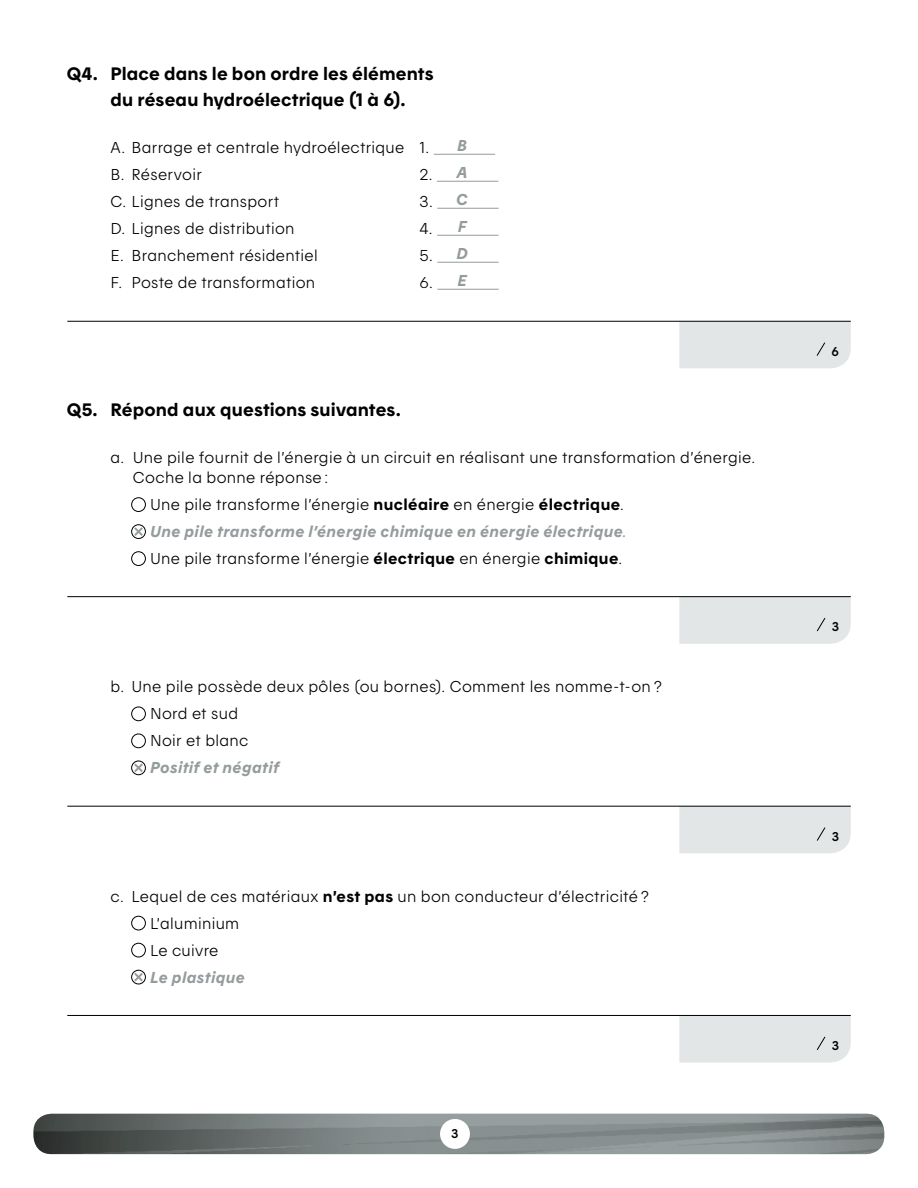
<style>
.page{position:relative;width:918px;height:1188px;background:#fff}
.page>*{position:absolute;margin:0;border:0;box-sizing:border-box;transform-origin:0 0}
.t1{font:18px/25.5px "Hydro Quebec Gras";letter-spacing:.01em;color:#000}
.t2{font:15.75px/20.2px "Hydro Quebec Maigre";letter-spacing:.02em;color:#000}
.t3{font:15.75px "Hydro Quebec Gras Italique";letter-spacing:.025em;color:#959c9d}
.t4{font:12.75px "Hydro Quebec Demi";color:#000}
.s1{font-family:"Hydro Quebec Gras"}
.s2{font-family:"Hydro Quebec Italique"}
</style>
<div class="page">
<img style="left:33px;top:1114px;width:851px;height:40px">
<div style="left:440px;top:1119px;width:30px;height:30px;background:#fff;border-radius:50%"></div>
<hr style="left:434px;top:154px;width:61px;height:1px;background:#959c9d">
<hr style="left:437px;top:181px;width:61px;height:1px;background:#959c9d">
<hr style="left:437px;top:208px;width:62px;height:1px;background:#959c9d">
<hr style="left:437px;top:235px;width:62px;height:1px;background:#959c9d">
<hr style="left:437px;top:262px;width:62px;height:1px;background:#959c9d">
<hr style="left:437px;top:289px;width:62px;height:1px;background:#959c9d">
<hr style="left:67px;top:321px;width:784px;height:1px;background:#000">
<hr style="left:67px;top:596px;width:784px;height:1px;background:#000">
<hr style="left:67px;top:806px;width:784px;height:1px;background:#000">
<hr style="left:67px;top:1015px;width:784px;height:1px;background:#000">
<div style="left:679px;top:321px;width:172px;height:47px;background:#e3e6e6"></div>
<div style="left:679px;top:596px;width:172px;height:48px;background:#e3e6e6"></div>
<div style="left:679px;top:806px;width:172px;height:47px;background:#e3e6e6"></div>
<div style="left:679px;top:1015px;width:172px;height:48px;background:#e3e6e6"></div>
<div style="left:131px;top:498px;width:15px;height:14px;border:1px solid #000;border-radius:50%"></div>
<div style="left:131px;top:525px;width:15px;height:14px;border:1px solid #000;border-radius:50%"></div>
<svg style="left:132px;top:525px;width:13px;height:13px"></svg>
<div style="left:131px;top:552px;width:15px;height:14px;border:1px solid #000;border-radius:50%"></div>
<div style="left:131px;top:707px;width:15px;height:14px;border:1px solid #000;border-radius:50%"></div>
<div style="left:131px;top:734px;width:15px;height:14px;border:1px solid #000;border-radius:50%"></div>
<div style="left:131px;top:761px;width:15px;height:14px;border:1px solid #000;border-radius:50%"></div>
<svg style="left:132px;top:761px;width:13px;height:13px"></svg>
<div style="left:131px;top:916px;width:15px;height:14px;border:1px solid #000;border-radius:50%"></div>
<div style="left:131px;top:943px;width:15px;height:14px;border:1px solid #000;border-radius:50%"></div>
<div style="left:131px;top:970px;width:15px;height:14px;border:1px solid #000;border-radius:50%"></div>
<svg style="left:132px;top:971px;width:13px;height:13px"></svg>
<p class="t1" style="left:110px;top:61px;width:325px;text-indent:-44px">Q4. Place dans le bon ordre les éléments du réseau hydroélectrique (1 à 6).</p>
<p class="t2" style="left:110px;top:137px;width:320px">A. Barrage et centrale hydroélectrique 1.</p>
<p class="t2" style="left:110px;top:164px;width:93px">B. Réservoir</p>
<p class="t2" style="left:419px;top:164px;width:15px">2.</p>
<p class="t2" style="left:110px;top:191px;width:171px">C. Lignes de transport</p>
<p class="t2" style="left:419px;top:191px;width:15px">3.</p>
<p class="t2" style="left:110px;top:218px;width:186px">D. Lignes de distribution</p>
<p class="t2" style="left:419px;top:218px;width:15px">4.</p>
<p class="t2" style="left:110px;top:245px;width:209px">E. Branchement résidentiel</p>
<p class="t2" style="left:419px;top:245px;width:15px">5.</p>
<p class="t2" style="left:110px;top:272px;width:206px">F. Poste de transformation</p>
<p class="t2" style="left:419px;top:272px;width:15px">6.</p>
<p class="t3" style="left:457px;top:136px;width:12px">B</p>
<p class="t3" style="left:457px;top:163px;width:12px">A</p>
<p class="t3" style="left:456px;top:190px;width:13px">C</p>
<p class="t3" style="left:458px;top:217px;width:10px">F</p>
<p class="t3" style="left:457px;top:244px;width:13px">D</p>
<p class="t3" style="left:458px;top:271px;width:11px">E</p>
<p class="t1" style="left:67px;top:396px;width:335px">Q5. Répond aux questions suivantes.</p>
<p class="t2" style="left:133px;top:447px;width:624px;text-indent:-22px">a. Une pile fournit de l’énergie à un circuit en réalisant une transformation d’énergie.<br>Coche la bonne réponse :</p>
<p class="t2" style="left:150px;top:494px;width:475px">Une pile transforme l’énergie <span class="s1">nucléaire</span> en énergie <span class="s1">électrique</span>.</p>
<p class="t3" style="left:150px;top:522px;width:478px">Une pile transforme l’énergie chimique en énergie électrique<span class="s2">.</span></p>
<p class="t2" style="left:150px;top:548px;width:474px">Une pile transforme l’énergie <span class="s1">électrique</span> en énergie <span class="s1">chimique</span>.</p>
<p class="t2" style="left:110px;top:676px;width:554px">b. Une pile possède deux pôles (ou bornes). Comment les nomme-t-on ?</p>
<p class="t2" style="left:150px;top:703px;width:90px">Nord et sud</p>
<p class="t2" style="left:150px;top:730px;width:100px">Noir et blanc</p>
<p class="t3" style="left:150px;top:758px;width:130px">Positif et négatif</p>
<p class="t2" style="left:110px;top:886px;width:541px">c. Lequel de ces matériaux <span class="s1">n’est pas</span> un bon conducteur d’électricité ?</p>
<p class="t2" style="left:150px;top:913px;width:91px">L’aluminium</p>
<p class="t2" style="left:150px;top:940px;width:70px">Le cuivre</p>
<p class="t3" style="left:150px;top:967px;width:96px">Le plastique</p>
<p class="t4" style="left:451px;top:1126px;width:9px">3</p>
<p class="t4" style="left:832px;top:344px;width:9px">6</p>
<p class="t4" style="left:832px;top:619px;width:9px">3</p>
<p class="t4" style="left:832px;top:828px;width:9px">3</p>
<p class="t4" style="left:832px;top:1038px;width:9px">3</p>
</div>
